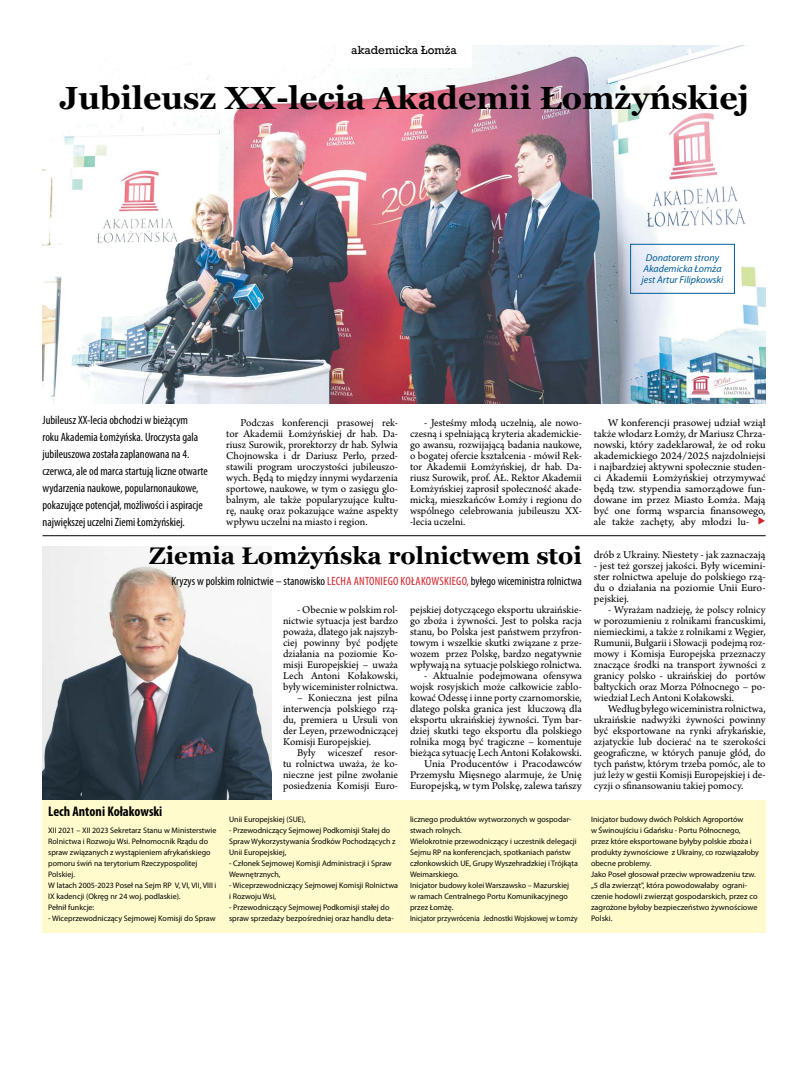
<style>
.page{position:relative;width:794px;height:1092px;background:#fff}
.page>*{position:absolute;margin:0;border:0;box-sizing:border-box;transform-origin:0 0}
.t1{font:700 32px "Georgia";color:#000}
.t2{font:700 24px "Georgia";color:#000}
.t3{font:700 condensed 14px "Myriad Pro";color:#000}
.t4{font:condensed 12px/17px "Myriad Pro";color:#000}
.t5{font:11px/11px "Arno Pro";color:#000;text-align:justify}
.t6{font:11px/11px "Arno Pro";color:#000;text-align:justify;scale:1.04 1}
.t7{font:11px/11px "Arno Pro";color:#000;text-align:justify;scale:1.05 1}
.t8{font:11px "Rockwell";color:#000}
.t9{font:italic 10px/11px "Myriad Pro";color:#005d98;text-align:center}
.t10{font:8px/11px "Myriad Pro";color:#000}
.s1{color:#d2232a}
</style>
<div class="page">
<img style="left:43px;top:46px;width:722px;height:358px">
<div style="left:630px;top:244px;width:105px;height:50px;border:1px solid #005d98"></div>
<div style="left:336px;top:45px;width:136px;height:23px;background:#fff"></div>
<hr style="left:43px;top:535px;width:722px;height:1px;background:#000">
<img style="left:43px;top:547px;width:229px;height:253px">
<div style="left:43px;top:800px;width:722px;height:132px;background:#fffbcc"></div>
<p class="t8" style="left:351px;top:43px;width:107px">akademicka Łomża</p>
<h1 class="t1" style="left:59px;top:74px;width:691px">Jubileusz XX-lecia Akademii Łomżyńskiej</h1>
<p class="t9" style="left:641px;top:252px;width:83px">Donatorem strony<br>Akademicka Łomża jest Artur Filipkowski</p>
<p class="t4" style="left:43px;top:411px;width:167px">Jubileusz XX-lecia obchodzi w bieżącym<br>roku Akademia Łomżyńska. Uroczysta gala jubileuszowa została zaplanowana na 4. czerwca, ale od marca startują liczne otwarte wydarzenia naukowe, popularnonaukowe, pokazujące potencjał, możliwości i aspiracje największej uczelni Ziemi Łomżyńskiej.</p>
<p class="t5" style="left:226px;top:417px;width:173px;text-indent:14px">Podczas konferencji prasowej rek&shy;tor Akademii Łomżyńskiej dr hab. Da&shy;riusz Surowik, prorektorzy dr hab. Sylwia Chojnowska i dr Dariusz Perło, przed&shy;stawili program uroczystości jubileuszo&shy;wych. Będą to między innymi wydarzenia sportowe, naukowe, w tym o zasięgu glo&shy;balnym, ale także popularyzujące kultu&shy;rę, naukę oraz pokazujące ważne aspekty wpływu uczelni na miasto i region.</p>
<p class="t5" style="left:410px;top:417px;width:173px;text-indent:14px">- Jesteśmy młodą uczelnią, ale nowo&shy;czesną i spełniającą kryteria akademickie&shy;go awansu, rozwijającą badania naukowe, o bogatej ofercie kształcenia - mówił Rek&shy;tor Akademii Łomżyńskiej, dr hab. Da&shy;riusz Surowik, prof. AŁ. Rektor Akademii Łomżyńskiej zaprosił społeczność akade&shy;micką, mieszkańców Łomży i regionu do wspólnego celebrowania jubileuszu XX--lecia uczelni.</p>
<p class="t6" style="left:594px;top:417px;width:167px;text-indent:14px">W konferencji prasowej udział wziął także włodarz Łomży, dr Mariusz Chrza&shy;nowski, który zadeklarował, że od roku akademickiego 2024/2025 najzdolniejsi i najbardziej aktywni społecznie studen&shy;ci Akademii Łomżyńskiej otrzymywać będą tzw. stypendia samorządowe fun&shy;dowane im przez Miasto Łomża. Mają być one formą wsparcia finansowego, ale także zachęty, aby młodzi lu-</p>
<h2 class="t2" style="left:149px;top:537px;width:434px">Ziemia Łomżyńska rolnictwem stoi</h2>
<p class="t4" style="left:171px;top:572px;width:412px">Kryzys w polskim rolnictwie – stanowisko <span class="s1">LECHA ANTONIEGO KOŁAKOWSKIEGO,</span> byłego wiceministra rolnictwa</p>
<p class="t5" style="left:283px;top:604px;width:117px;text-indent:14px">- Obecnie w polskim rol&shy;nictwie sytuacja jest bardzo poważa, dlatego jak najszyb&shy;ciej powinny być podjęte działania na poziomie Ko&shy;misji Europejskiej – uważa Lech Antoni Kołakowski, były wiceminister rolnictwa.</p>
<p class="t5" style="left:283px;top:692px;width:117px;text-indent:14px">– Konieczna jest pilna interwencja polskiego rzą&shy;du, premiera u Ursuli von der Leyen, przewodniczącej Komisji Europejskiej.</p>
<p class="t5" style="left:283px;top:747px;width:117px;text-indent:14px">Były wiceszef resor&shy;tu rolnictwa uważa, że ko&shy;nieczne jest pilne zwołanie posiedzenia Komisji Euro-</p>
<p class="t5" style="left:410px;top:604px;width:173px">pejskiej dotyczącego eksportu ukraińskie&shy;go zboża i żywności. Jest to polska racja stanu, bo Polska jest państwem przyfron&shy;towym i wszelkie skutki związane z prze&shy;wozem przez Polskę, bardzo negatywnie wpływają na sytuacje polskiego rolnictwa.</p>
<p class="t5" style="left:410px;top:670px;width:173px;text-align:right">- Aktualnie podejmowana ofensywa wojsk rosyjskich może całkowicie zablo&shy;kować Odessę i inne porty czarnomorskie, dlatego polska granica jest kluczową dla eksportu ukraińskiej żywności. Tym bar&shy;dziej skutki tego eksportu dla polskiego rolnika mogą być tragiczne – komentuje bieżąca sytuację Lech Antoni Kołakowski.<br>Unia Producentów i Pracodawców Przemysłu Mięsnego alarmuje, że Unię Europejską, w tym Polskę, zalewa tańszy</p>
<p class="t7" style="left:594px;top:549px;width:165px">drób z Ukrainy. Niestety - jak zaznaczają</p>
<p class="t7" style="left:594px;top:560px;width:165px">- jest też gorszej jakości. Były wicemini&shy;ster rolnictwa apeluje do polskiego rzą&shy;du o działania na poziomie Unii Euro&shy;pejskiej.</p>
<p class="t5" style="left:594px;top:604px;width:173px;text-indent:14px">- Wyrażam nadzieję, że polscy rolnicy w porozumieniu z rolnikami francuskimi, niemieckimi, a także z rolnikami z Węgier, Rumunii, Bułgarii i Słowacji podejmą roz&shy;mowy i Komisja Europejska przeznaczy znaczące środki na transport żywności z granicy polsko - ukraińskiej do portów bałtyckich oraz Morza Północnego – po&shy;wiedział Lech Antoni Kołakowski.</p>
<p class="t5" style="left:594px;top:703px;width:173px;text-indent:14px">Według byłego wiceministra rolnictwa, ukraińskie nadwyżki żywności powinny być eksportowane na rynki afrykańskie, azjatyckie lub docierać na te szerokości geograficzne, w których panuje głód, do tych państw, którym trzeba pomóc, ale to już leży w gestii Komisji Europejskiej i de&shy;cyzji o sfinansowaniu takiej pomocy.</p>
<p class="t3" style="left:48px;top:802px;width:116px">Lech Antoni Kołakowski</p>
<p class="t10" style="left:48px;top:824px;width:170px">XII 2021 – XII 2023 Sekretarz Stanu w Ministerstwie Rolnictwa i Rozwoju Wsi. Pełnomocnik Rządu do spraw związanych z wystąpieniem afrykańskiego pomoru świń na terytorium Rzeczypospolitej Polskiej.<br>W latach 2005-2023 Poseł na Sejm RP V, VI, VII, VIII i IX kadencji (Okręg nr 24 woj. podlaskie).<br>Pełnił funkcje:</p>
<p class="t10" style="left:48px;top:912px;width:169px">- Wiceprzewodniczący Sejmowej Komisji do Spraw</p>
<p class="t10" style="left:229px;top:813px;width:78px">Unii Europejskiej (SUE),</p>
<p class="t10" style="left:229px;top:824px;width:168px">- Przewodniczący Sejmowej Podkomisji Stałej do<br>Spraw Wykorzystywania Środków Pochodzących z<br>Unii Europejskiej,</p>
<p class="t10" style="left:229px;top:857px;width:164px">- Członek Sejmowej Komisji Administracji i Spraw<br>Wewnętrznych,</p>
<p class="t10" style="left:229px;top:879px;width:170px">- Wiceprzewodniczący Sejmowej Komisji Rolnictwa i Rozwoju Wsi,</p>
<p class="t10" style="left:229px;top:901px;width:166px">- Przewodniczący Sejmowej Podkomisji stałej do spraw sprzedaży bezpośredniej oraz handlu deta-</p>
<p class="t10" style="left:410px;top:813px;width:169px">licznego produktów wytworzonych w gospodar&shy;stwach rolnych.<br>Wielokrotnie przewodniczący i uczestnik delegacji Sejmu RP na konferencjach, spotkaniach państw członkowskich UE, Grupy Wyszehradzkiej i Trójkąta Weimarskiego.<br>Inicjator budowy kolei Warszawsko – Mazurskiej<br>w ramach Centralnego Portu Komunikacyjnego przez Łomżę.<br>Inicjator przywrócenia Jednostki Wojskowej w Łomży</p>
<p class="t10" style="left:591px;top:813px;width:169px">Inicjator budowy dwóch Polskich Agroportów<br>w Świnoujściu i Gdańsku - Portu Północnego, przez które eksportowane byłyby polskie zboża i produkty żywnościowe z Ukrainy, co rozwiązałoby obecne problemy.<br>Jako Poseł głosował przeciw wprowadzeniu tzw. „5 dla zwierząt”, która powodowałaby ograni&shy;czenie hodowli zwierząt gospodarskich, przez co zagrożone byłoby bezpieczeństwo żywnościowe Polski.</p>
</div>
